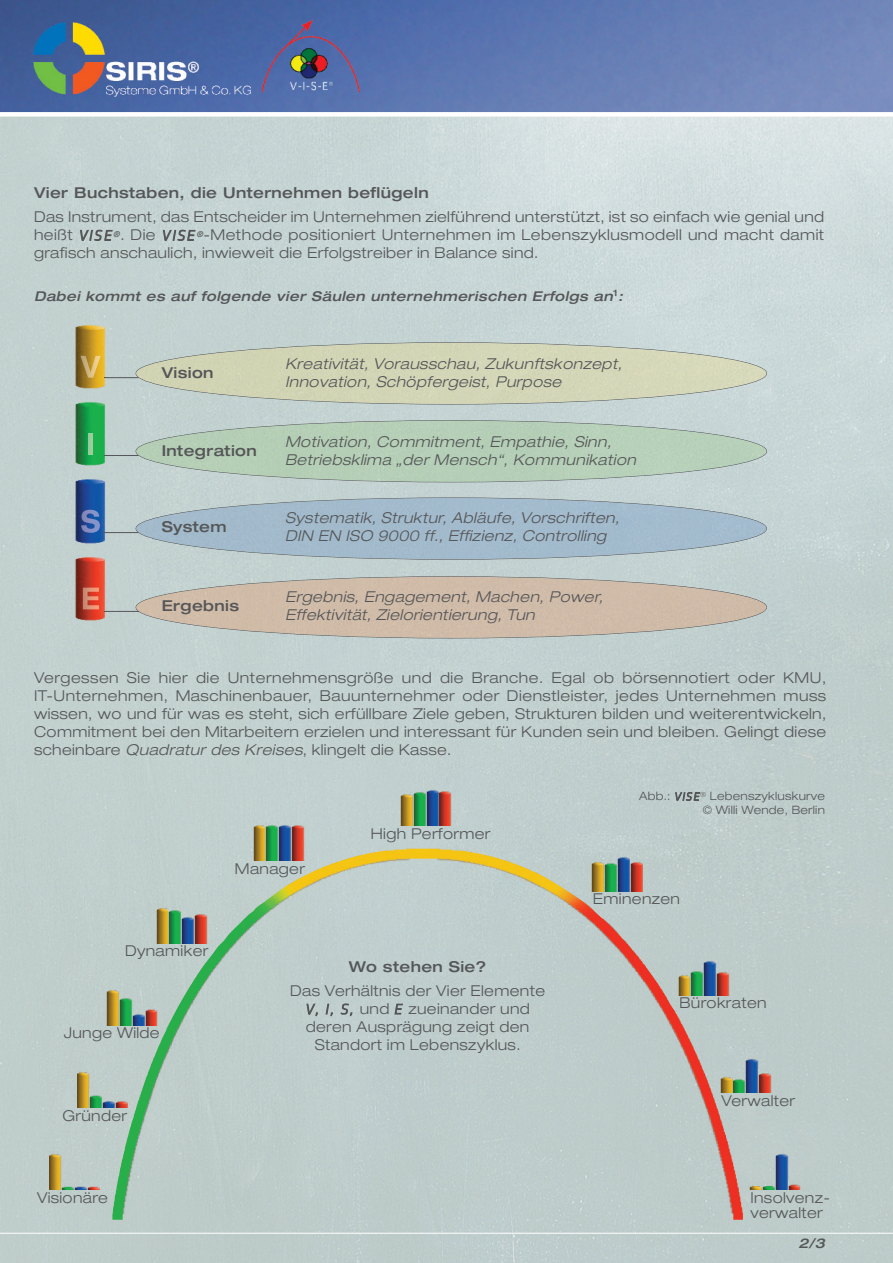
<style>
.page{position:relative;width:893px;height:1263px;background:#fff}
.page>*{position:absolute;margin:0;border:0;box-sizing:border-box;transform-origin:0 0}
.t1{font:300 expanded 15px/18px "Helvetica Neue";letter-spacing:.025em;color:#555658;text-align:justify}
.t2{font:italic 300 expanded 15px/18px "Helvetica Neue";letter-spacing:.03em;color:#555658}
.t3{font:500 expanded 15px "Helvetica Neue";letter-spacing:.025em;color:#555658}
.t4{font:italic 500 expanded 13.5px "Helvetica Neue";letter-spacing:.035em;color:#555658}
.t5{font:300 expanded 11.55px/14.1px "Helvetica Neue";letter-spacing:.025em;color:#555658;text-align:right}
.s1{font-family:"Klavika Light Italic OSTF";font-weight:400;font-stretch:normal}
.s2{font-style:italic}
</style>
<div class="page">
<img style="left:0;top:117px;width:893px;height:1146px">
<img style="left:0;top:0;width:893px;height:112px">
<hr style="left:0;top:1233px;width:893px;height:1px;background:#fff">
<img style="left:260px;top:17px;width:101px;height:77px">
<img style="left:33px;top:22px;width:218px;height:74px">
<hr style="left:103px;top:377px;width:35px;height:1px;background:#555658">
<hr style="left:104px;top:455px;width:34px;height:1px;background:#555658">
<hr style="left:103px;top:532px;width:35px;height:1px;background:#555658">
<hr style="left:104px;top:611px;width:34px;height:1px;background:#555658">
<img style="left:136px;top:343px;width:631px;height:61px">
<img style="left:136px;top:421px;width:631px;height:61px">
<img style="left:136px;top:498px;width:631px;height:61px">
<img style="left:136px;top:577px;width:631px;height:61px">
<img style="left:75px;top:324px;width:30px;height:66px">
<img style="left:80px;top:356px;width:21px;height:22px">
<img style="left:75px;top:402px;width:30px;height:65px">
<img style="left:88px;top:433px;width:5px;height:22px">
<img style="left:75px;top:479px;width:30px;height:65px">
<img style="left:81px;top:510px;width:19px;height:23px">
<img style="left:75px;top:556px;width:30px;height:65px">
<img style="left:83px;top:588px;width:16px;height:21px">
<img style="left:49px;top:1151px;width:13px;height:38px">
<svg style="left:62px;top:1182px;width:38px;height:7px"></svg>
<svg style="left:750px;top:1181px;width:25px;height:8px"></svg>
<img style="left:775px;top:1151px;width:13px;height:38px">
<svg style="left:788px;top:1181px;width:13px;height:8px"></svg>
<img style="left:77px;top:1069px;width:13px;height:38px">
<img style="left:90px;top:1092px;width:12px;height:15px">
<svg style="left:103px;top:1097px;width:9px;height:10px"></svg>
<img style="left:743px;top:1075px;width:3px;height:17px">
<img style="left:746px;top:1055px;width:12px;height:37px">
<img style="left:758px;top:1069px;width:13px;height:23px">
<img style="left:107px;top:986px;width:5px;height:39px">
<img style="left:253px;top:822px;width:51px;height:27px">
<img style="left:401px;top:791px;width:12px;height:34px">
<img style="left:414px;top:788px;width:12px;height:37px">
<img style="left:426px;top:786px;width:13px;height:39px">
<img style="left:439px;top:788px;width:13px;height:37px">
<img style="left:112px;top:849px;width:631px;height:371px">
<p class="t3" style="left:34px;top:187px;width:396px">Vier Buchstaben, die Unternehmen beflügeln</p>
<p class="t1" style="left:34px;top:210px;width:792px">Das Instrument, das Entscheider im Unternehmen zielführend unterstützt, ist so einfach wie genial und heißt <span class="s1">VISE</span> <sup>®</sup>. Die <span class="s1">VISE</span> <sup>®</sup>-Methode positioniert Unternehmen im Lebenszyklusmodell und macht damit grafisch anschaulich, inwieweit die Erfolgstreiber in Balance sind.</p>
<p class="t4" style="left:34px;top:291px;width:590px">Dabei kommt es auf folgende vier Säulen unternehmerischen Erfolgs an<sup>1</sup>:</p>
<p class="t3" style="left:162px;top:367px;width:53px">Vision</p>
<p class="t2" style="left:285px;top:356px;width:338px">Kreativität, Vorausschau, Zukunftskonzept,<br>Innovation, Schöpfergeist, Purpose</p>
<p class="t3" style="left:162px;top:445px;width:97px">Integration</p>
<p class="t2" style="left:285px;top:434px;width:352px">Motivation, Commitment, Empathie, Sinn,<br>Betriebsklima „der Mensch“, Kommunikation</p>
<p class="t3" style="left:162px;top:522px;width:66px">System</p>
<p class="t2" style="left:285px;top:510px;width:336px">Systematik, Struktur, Abläufe, Vorschriften,<br>DIN EN ISO 9000 ff., Effizienz, Controlling</p>
<p class="t3" style="left:162px;top:600px;width:79px">Ergebnis</p>
<p class="t2" style="left:285px;top:589px;width:320px">Ergebnis, Engagement, Machen, Power,<br>Effektivität, Zielorientierung, Tun</p>
<p class="t1" style="left:34px;top:670px;width:794px">Vergessen Sie hier die Unternehmensgröße und die Branche. Egal ob börsennotiert oder KMU, IT-Unternehmen, Maschinenbauer, Bauunternehmer oder Dienstleister, jedes Unternehmen muss wissen, wo und für was es steht, sich erfüllbare Ziele geben, Strukturen bilden und weiterentwickeln, Commitment bei den Mitarbeitern erzielen und interessant für Kunden sein und bleiben. Gelingt diese scheinbare <span class="s2">Quadratur des Kreises</span>, klingelt die Kasse.</p>
<p class="t5" style="left:639px;top:790px;width:187px">Abb.: <span class="s1">VISE</span><sup>®</sup> Lebenszykluskurve © Willi Wende, Berlin</p>
<p class="t1" style="left:125px;top:943px;width:85px">Dynamiker</p>
<p class="t1" style="left:64px;top:1025px;width:97px">Junge Wilde</p>
<p class="t1" style="left:62px;top:1108px;width:66px">Gründer</p>
<p class="t1" style="left:235px;top:861px;width:71px">Manager</p>
<p class="t1" style="left:371px;top:826px;width:121px">High Performer</p>
<p class="t3" style="left:349px;top:961px;width:139px">Wo stehen Sie?</p>
<p class="t1" style="left:290px;top:983px;width:256px;text-align:center">Das Verhältnis der Vier Elemente<br><span class="s1">V, I, S,</span> und <span class="s1">E</span> zueinander und deren Ausprägung zeigt den<br>Standort im Lebenszyklus.</p>
<p class="t1" style="left:593px;top:891px;width:89px">Eminenzen</p>
<p class="t1" style="left:679px;top:995px;width:89px">Bürokraten</p>
<p class="t1" style="left:721px;top:1093px;width:75px">Verwalter</p>
<p class="t1" style="left:37px;top:1190px;width:72px">Visionäre</p>
<p class="t1" style="left:750px;top:1191px;width:81px;line-height:15px">Insolvenz&shy;verwalter</p>
<p class="t4" style="left:798px;top:1238px;width:28px">2/3</p>
</div>
